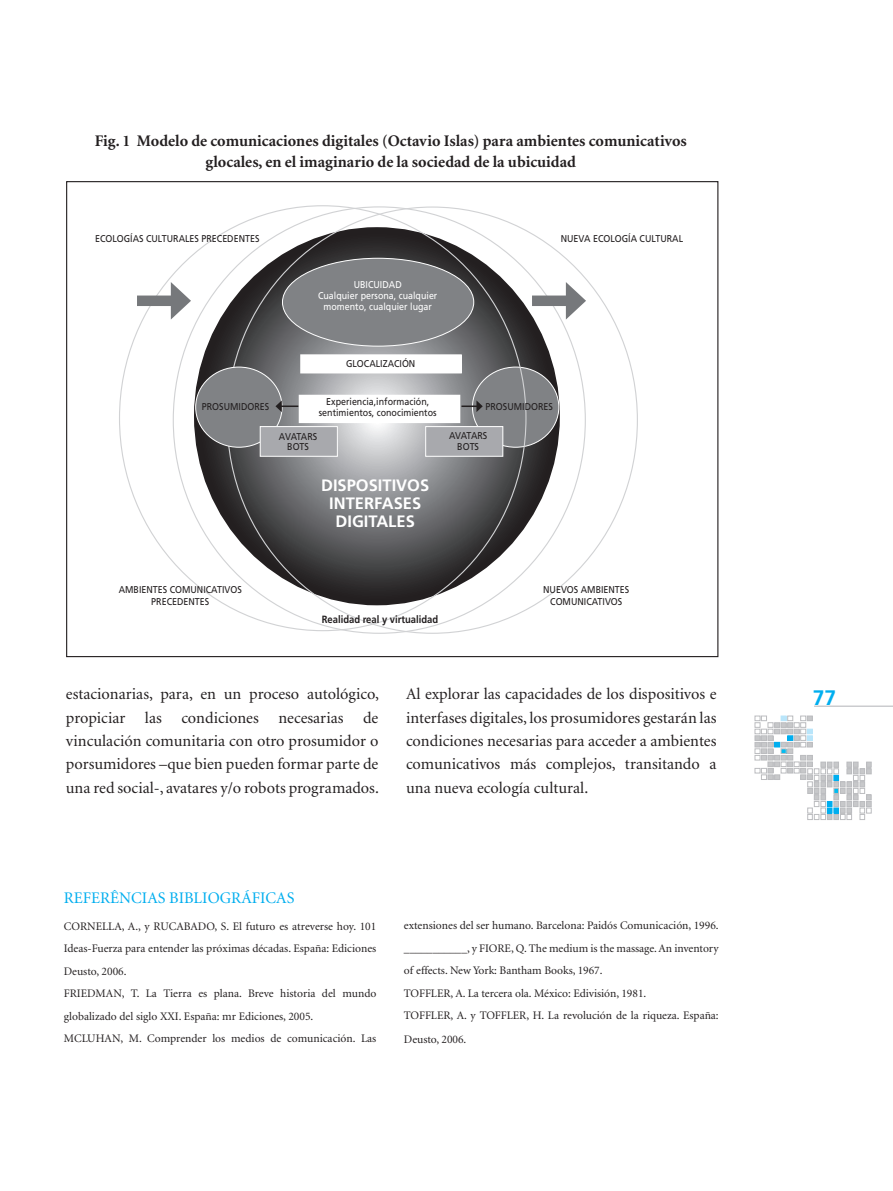
<style>
.page{position:relative;width:893px;height:1191px;background:#fff}
.page>*{position:absolute;margin:0;border:0;box-sizing:border-box;transform-origin:0 0}
.t1{font:700 21px "Frutiger";color:#00aeef}
.t2{font:700 16.5px/18px "Frutiger";color:#fff;text-align:center}
.t3{font:16.2px/23.4px "Minion";color:#231f20;text-align:justify}
.t4{font:700 16.2px/21px "Minion";color:#231f20;text-align:center}
.t5{font:16.2px "Minion";color:#00aeef}
.t6{font:11.55px/22.5px "Minion";color:#231f20}
.t7{font:700 10.5px "Frutiger";color:#231f20;scale:.9 1}
.t8{font:9.9px/10.5px "Frutiger";color:#231f20;text-align:right;scale:.9 1}
.t9{font:9.9px "Frutiger";color:#fff;scale:.9 1}
</style>
<div class="page">
<hr style="left:814px;top:706px;width:79px;height:1px;background:#b2b3b7">
<svg style="left:755px;top:716px;width:116px;height:103px"></svg>
<svg style="left:195px;top:228px;width:364px;height:376px;background:#5c5c5e"></svg>
<div style="left:282px;top:258px;width:192px;height:88px;background:#808285;border-radius:50%"></div>
<div style="left:196px;top:367px;width:86px;height:80px;background:#808285;border-radius:50%"></div>
<div style="left:472px;top:367px;width:87px;height:80px;background:#808285;border-radius:50%"></div>
<div style="left:301px;top:355px;width:160px;height:18px;background:#fff"></div>
<div style="left:300px;top:354px;width:162px;height:19px;border:2px solid #fff"></div>
<div style="left:299px;top:395px;width:161px;height:27px;background:#fff"></div>
<div style="left:260px;top:426px;width:77px;height:30px;background:#a8a9ad"></div>
<div style="left:260px;top:426px;width:78px;height:31px;border:1px solid #fff"></div>
<div style="left:426px;top:426px;width:77px;height:30px;background:#a8a9ad"></div>
<div style="left:425px;top:426px;width:78px;height:31px;border:1px solid #fff"></div>
<div style="left:137px;top:295px;width:42px;height:11px;background:#76787b"></div>
<svg style="left:171px;top:282px;width:20px;height:37px"></svg>
<div style="left:532px;top:295px;width:42px;height:11px;background:#76787b"></div>
<svg style="left:566px;top:282px;width:20px;height:37px"></svg>
<svg style="left:275px;top:400px;width:23px;height:12px"></svg>
<svg style="left:461px;top:400px;width:22px;height:12px"></svg>
<p class="t4" style="left:95px;top:130px;width:594px">Fig. 1 Modelo de comunicaciones digitales (Octavio Islas) para ambientes comunicativos glocales, en el imaginario de la sociedad de la ubicuidad</p>
<p class="t8" style="left:95px;top:233px;width:13px">ECOLO</p>
<p class="t8" style="left:124px;top:233px;width:32px">GÍAS CULTURAL</p>
<p class="t8" style="left:190px;top:233px;width:78px">ES PRECEDENTES</p>
<p class="t9" style="left:354px;top:279px;width:20px">UBICUIDAD</p>
<p class="t9" style="left:318px;top:290px;width:134px">Cualquier persona, cualquier</p>
<p class="t9" style="left:324px;top:300px;width:122px">momento, cualquier lugar</p>
<p class="t8" style="left:561px;top:233px;width:49px">NU EVA ECOLO</p>
<p class="t8" style="left:622px;top:233px;width:27px">GÍA CULTURAL</p>
<p class="t8" style="left:346px;top:358px;width:14px">GLOCALI</p>
<p class="t8" style="left:383px;top:358px;width:38px">ZACIÓN</p>
<p class="t8" style="left:202px;top:401px;width:13px">PROSU</p>
<p class="t8" style="left:230px;top:401px;width:16px">MIDOR</p>
<p class="t8" style="left:260px;top:401px;width:11px">ES</p>
<p class="t8" style="left:319px;top:397px;width:132px;text-align:center">Experiencia,información, sentimientos, conocimientos</p>
<p class="t8" style="left:279px;top:431px;width:22px">AVATARS<br>BOTS</p>
<p class="t2" style="left:321px;top:476px;width:110px">DISPOSITIVOS<br>INTERFASES<br>DIGITALES</p>
<p class="t8" style="left:486px;top:401px;width:13px">PROSU</p>
<p class="t8" style="left:514px;top:401px;width:16px">MIDOR</p>
<p class="t8" style="left:543px;top:401px;width:11px">ES</p>
<p class="t8" style="left:449px;top:431px;width:22px">AVATARS<br>BOTS</p>
<p class="t8" style="left:119px;top:584px;width:100px">AMBIENTES COMUNICATI</p>
<p class="t8" style="left:224px;top:584px;width:14px">VOS</p>
<p class="t8" style="left:151px;top:596px;width:65px">PRECEDENTES</p>
<p class="t8" style="left:550px;top:583px;width:88px;line-height:12px;text-align:left;text-indent:-7px">NUEVOS AMBIENTES<br>COMUNICATI</p>
<p class="t8" style="left:605px;top:596px;width:14px">VOS</p>
<p class="t7" style="left:322px;top:613px;width:131px">Realidad real y virtualidad</p>
<p class="t3" style="left:66px;top:683px;width:315px">estacionarias, para, en un proceso autológico, propiciar las condiciones necesarias de vinculación comunitaria con otro prosumidor o porsumidores –que bien pueden formar parte de una red social-, avatares y/o robots programados.</p>
<p class="t3" style="left:406px;top:683px;width:312px">Al explorar las capacidades de los dispositivos e interfases digitales, los prosumidores gestarán las condiciones necesarias para acceder a ambientes comunicativos más complejos, transitando a una nueva ecología cultural.</p>
<p class="t5" style="left:64px;top:889px;width:232px">REFERÊNCIAS BIBLIOGRÁFICAS</p>
<p class="t6" style="left:64px;top:915px;width:314px">CORNELLA, A., y RUCABADO, S. El futuro es atreverse hoy. 101<br>Ideas-Fuerza para entender las próximas décadas. España: Ediciones Deusto, 2006.<br>FRIEDMAN, T. La Tierra es plana. Breve historia del mundo globalizado del siglo XXI. España: mr Ediciones, 2005.<br>MCLUHAN, M. Comprender los medios de comunicación. Las</p>
<p class="t6" style="left:404px;top:914px;width:316px">extensiones del ser humano. Barcelona: Paidós Comunicación, 1996. ___________, y FIORE, Q. The medium is the massage. An inventory of effects. New York: Bantham Books, 1967.<br>TOFFLER, A. La tercera ola. México: Edivisión, 1981.<br>TOFFLER, A. y TOFFLER, H. La revolución de la riqueza. España:<br>Deusto, 2006.</p>
<p class="t1" style="left:813px;top:686px;width:12px">77</p>
</div>
